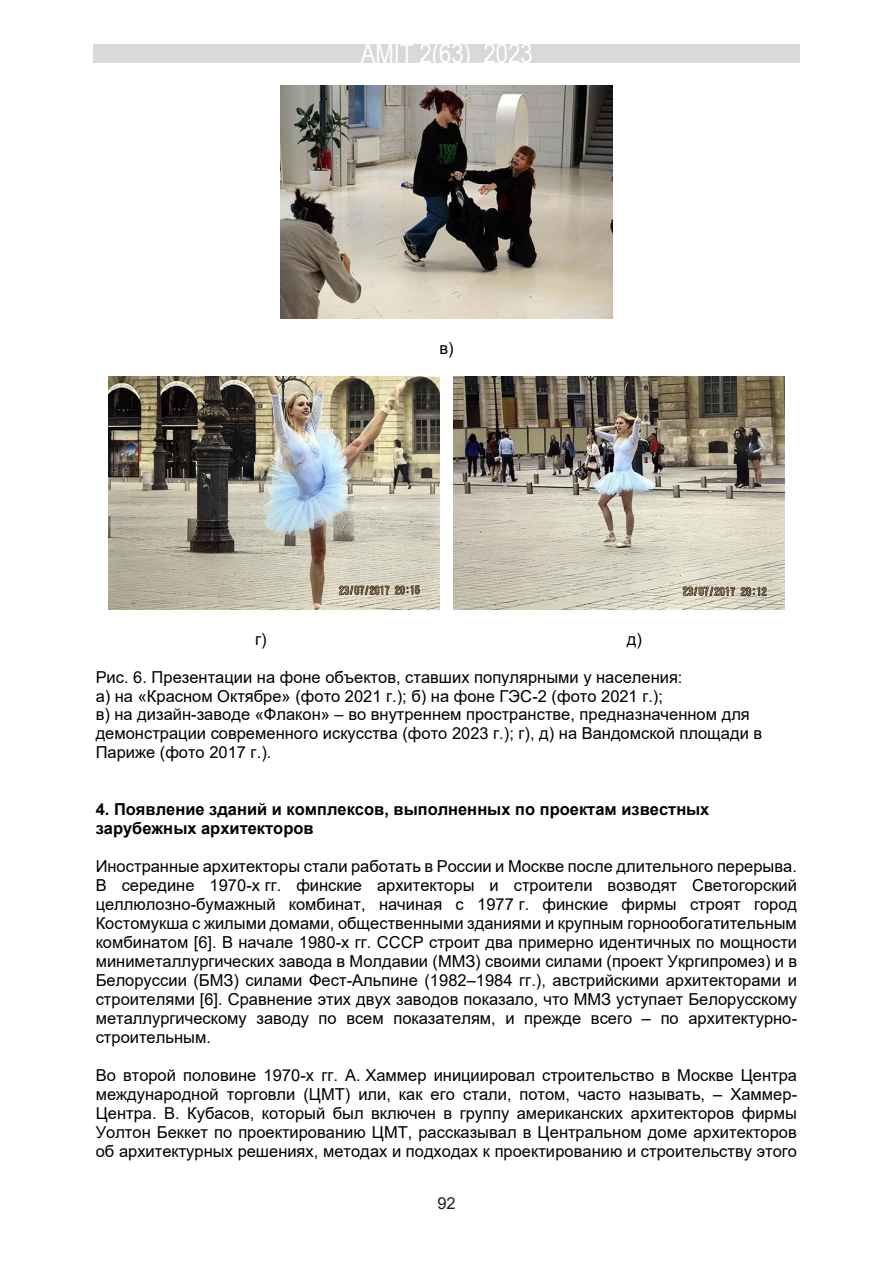
<style>
.page{position:relative;width:893px;height:1263px;background:#fff}
.page>*{position:absolute;margin:0;border:0;box-sizing:border-box;transform-origin:0 0}
.t1{font:27px "Arial Narrow";color:#fff}
.t2{font:16.5px/19px "Arial";color:#000;text-align:justify}
.t3{font:700 16.5px/19px "Arial";color:#000}
.t4{font:16.5px "Arial";color:#231f20}
</style>
<div class="page">
<div style="left:93px;top:44px;width:707px;height:19px;background:#d9d9d9"></div>
<img style="left:280px;top:85px;width:332px;height:234px">
<img style="left:109px;top:376px;width:330px;height:234px">
<img style="left:453px;top:376px;width:331px;height:234px">
<h1 class="t1" style="left:361px;top:34px;width:173px">AMIT 2(63) 2023</h1>
<p class="t2" style="left:439px;top:338px;width:16px">в)</p>
<p class="t2" style="left:255px;top:629px;width:13px">г)</p>
<p class="t2" style="left:627px;top:629px;width:17px">д)</p>
<p class="t2" style="left:96px;top:667px;width:668px;text-align:left">Рис. 6. Презентации на фоне объектов, ставших популярными у населения:<br>а) на «Красном Октябре» (фото 2021 г.); б) на фоне ГЭС-2 (фото 2021 г.);<br>в) на дизайн-заводе «Флакон» – во внутреннем пространстве, предназначенном для демонстрации современного искусства (фото 2023 г.); г), д) на Вандомской площади в Париже (фото 2017 г.).</p>
<p class="t3" style="left:96px;top:800px;width:615px">4. Появление зданий и комплексов, выполненных по проектам известных зарубежных архитекторов</p>
<p class="t2" style="left:96px;top:857px;width:703px">Иностранные архитекторы стали работать в России и Москве после длительного перерыва.<br>В середине 1970-х гг. финские архитекторы и строители возводят Светогорский целлюлозно-бумажный комбинат, начиная с 1977 г. финские фирмы строят город Костомукша с жилыми домами, общественными зданиями и крупным горнообогатительным комбинатом [6]. В начале 1980-х гг. СССР строит два примерно идентичных по мощности миниметаллургических завода в Молдавии (ММЗ) своими силами (проект Укргипромез) и в Белоруссии (БМЗ) силами Фест-Альпине (1982‒1984 гг.), австрийскими архитекторами и строителями [6]. Сравнение этих двух заводов показало, что ММЗ уступает Белорусскому металлургическому заводу по всем показателям, и прежде всего ‒ по архитектурно&shy;строительным.</p>
<p class="t2" style="left:96px;top:1066px;width:703px">Во второй половине 1970-х гг. А. Хаммер инициировал строительство в Москве Центра международной торговли (ЦМТ) или, как его стали, потом, часто называть, ‒ Хаммер-Центра. В. Кубасов, который был включен в группу американских архитекторов фирмы Уолтон Беккет по проектированию ЦМТ, рассказывал в Центральном доме архитекторов об архитектурных решениях, методах и подходах к проектированию и строительству этого</p>
<p class="t4" style="left:437px;top:1191px;width:20px">92</p>
</div>
